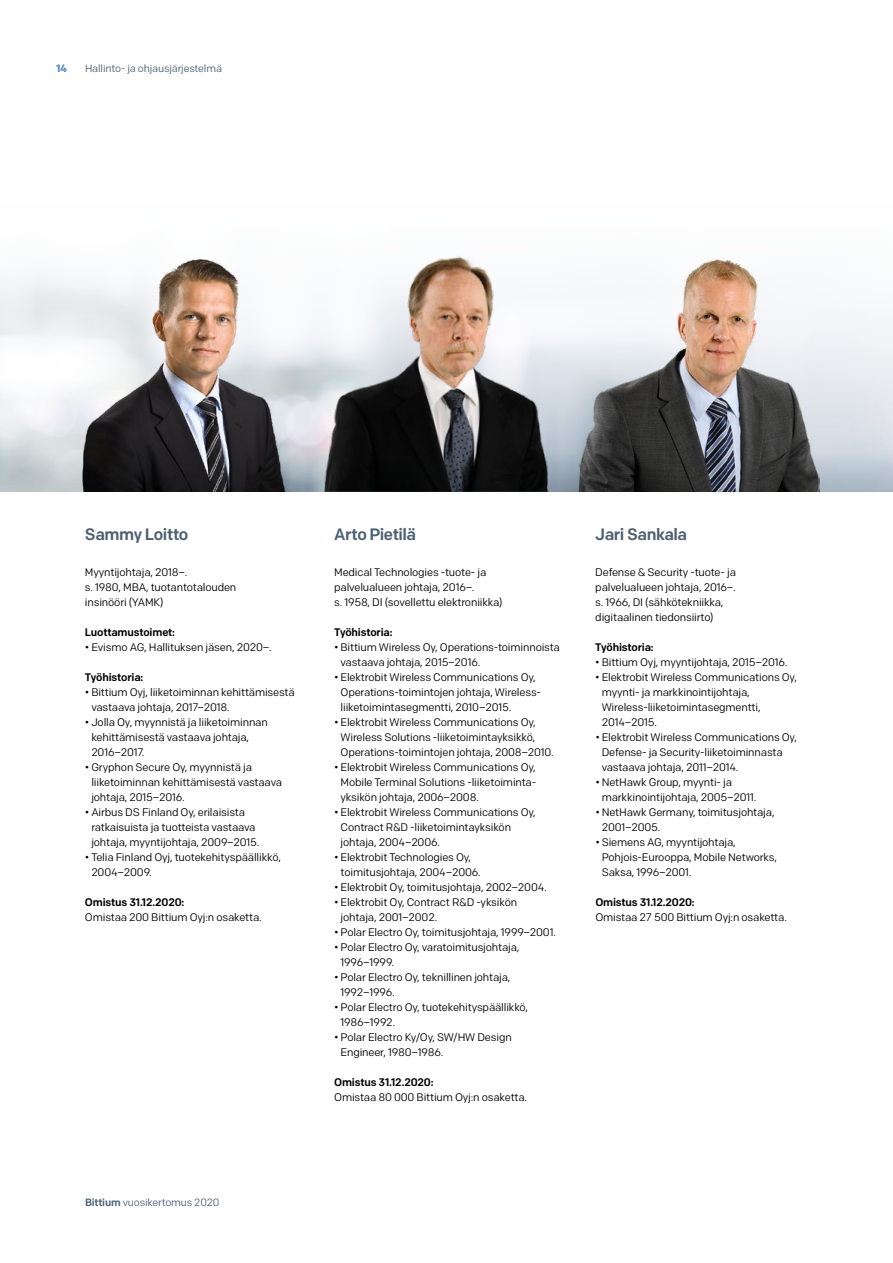
<style>
.page{position:relative;width:893px;height:1263px;background:#fff}
.page>*{position:absolute;margin:0;border:0;box-sizing:border-box;transform-origin:0 0}
.t1{font:500 16.5px "Colfax";letter-spacing:-.03em;color:#4d6172}
.t2{font:10.95px/15px "Colfax";letter-spacing:-.015em;color:#000}
.t3{font:500 10.95px "Colfax";letter-spacing:-.015em;color:#000}
.t4{font:10.5px "Colfax";letter-spacing:-.015em;color:#4d6172}
.t5{font:500 10.5px "Colfax";color:#6f9ed4}
.s1{font-weight:500}
</style>
<div class="page">
<svg style="left:0;top:275px;width:893px;height:178px;fill:#eef0f3"></svg>
<svg style="left:0;top:453px;width:893px;height:39px"></svg>
<img style="left:317px;top:255px;width:246px;height:237px">
<img style="left:573px;top:258px;width:246px;height:234px">
<img style="left:72px;top:259px;width:242px;height:233px">
<p class="t5" style="left:56px;top:62px;width:12px">14</p>
<p class="t4" style="left:85px;top:62px;width:139px">Hallinto- ja ohjausjärjestelmä</p>
<h1 class="t1" style="left:85px;top:524px;width:105px">Sammy Loitto</h1>
<p class="t2" style="left:85px;top:564px;width:153px">Myyntijohtaja, 2018–.<br>s. 1980, MBA, tuotantotalouden insinööri (YAMK)</p>
<p class="t3" style="left:85px;top:625px;width:92px">Luottamustoimet:</p>
<p class="t2" style="left:85px;top:639px;width:188px">• Evismo AG, Hallituksen jäsen, 2020–.</p>
<p class="t3" style="left:85px;top:670px;width:60px">Työhistoria:</p>
<p class="t2" style="left:91px;top:684px;width:205px;text-indent:-6px">• Bittium Oyj, liiketoiminnan kehittämisestä vastaava johtaja, 2017–2018.</p>
<p class="t2" style="left:91px;top:714px;width:178px;text-indent:-6px">• Jolla Oy, myynnistä ja liiketoiminnan kehittämisestä vastaava johtaja,<br>2016–2017.</p>
<p class="t2" style="left:91px;top:759px;width:192px;text-indent:-6px">• Gryphon Secure Oy, myynnistä ja liiketoiminnan kehittämisestä vastaava johtaja, 2015–2016.</p>
<p class="t2" style="left:91px;top:804px;width:170px;text-indent:-6px">• Airbus DS Finland Oy, erilaisista ratkaisuista ja tuotteista vastaava johtaja, myyntijohtaja, 2009–2015.</p>
<p class="t2" style="left:91px;top:849px;width:191px;text-indent:-6px">• Telia Finland Oyj, tuotekehityspäällikkö,<br>2004–2009.</p>
<p class="t3" style="left:85px;top:895px;width:101px">Omistus 31.12.2020:</p>
<p class="t2" style="left:85px;top:909px;width:178px">Omistaa 200 Bittium Oyj:n osaketta.</p>
<p class="t4" style="left:85px;top:1196px;width:136px"><span class="s1">Bittium</span> vuosikertomus 2020</p>
<h1 class="t1" style="left:334px;top:524px;width:83px">Arto Pietilä</h1>
<p class="t2" style="left:334px;top:564px;width:170px">Medical Technologies -tuote- ja palvelualueen johtaja, 2016–.<br>s. 1958, DI (sovellettu elektroniikka)</p>
<p class="t3" style="left:334px;top:625px;width:60px">Työhistoria:</p>
<p class="t2" style="left:341px;top:639px;width:221px;text-indent:-6px">• Bittium Wireless Oy, Operations-toiminnoista vastaava johtaja, 2015–2016.</p>
<p class="t2" style="left:341px;top:669px;width:202px;text-indent:-6px">• Elektrobit Wireless Communications Oy,<br>Operations-toimintojen johtaja, Wireless&shy;liiketoimintasegmentti, 2010–2015.</p>
<p class="t2" style="left:341px;top:714px;width:215px;text-indent:-6px">• Elektrobit Wireless Communications Oy,<br>Wireless Solutions -liiketoimintayksikkö,<br>Operations-toimintojen johtaja, 2008–2010.</p>
<p class="t2" style="left:341px;top:759px;width:197px;text-align:justify;text-indent:-6px">• Elektrobit Wireless Communications Oy, Mobile Terminal Solutions -liiketoiminta&shy;yksikön johtaja, 2006–2008.</p>
<p class="t2" style="left:341px;top:804px;width:197px;text-indent:-6px">• Elektrobit Wireless Communications Oy,<br>Contract R&amp;D -liiketoimintayksikön johtaja, 2004–2006.</p>
<p class="t2" style="left:341px;top:849px;width:142px;text-indent:-6px">• Elektrobit Technologies Oy, toimitusjohtaja, 2004–2006.</p>
<p class="t2" style="left:334px;top:879px;width:214px">• Elektrobit Oy, toimitusjohtaja, 2002–2004.</p>
<p class="t2" style="left:341px;top:894px;width:178px;text-indent:-6px">• Elektrobit Oy, Contract R&amp;D -yksikön johtaja, 2001–2002.</p>
<p class="t2" style="left:334px;top:924px;width:223px">• Polar Electro Oy, toimitusjohtaja, 1999–2001.</p>
<p class="t2" style="left:341px;top:939px;width:180px;text-indent:-6px">• Polar Electro Oy, varatoimitusjohtaja,<br>1996–1999.</p>
<p class="t2" style="left:341px;top:969px;width:171px;text-indent:-6px">• Polar Electro Oy, teknillinen johtaja,<br>1992–1996.</p>
<p class="t2" style="left:341px;top:999px;width:189px;text-indent:-6px">• Polar Electro Oy, tuotekehityspäällikkö,<br>1986–1992.</p>
<p class="t2" style="left:341px;top:1029px;width:173px;text-indent:-6px">• Polar Electro Ky/Oy, SW/HW Design<br>Engineer, 1980–1986.</p>
<p class="t3" style="left:334px;top:1075px;width:101px">Omistus 31.12.2020:</p>
<p class="t2" style="left:334px;top:1089px;width:194px">Omistaa 80 000 Bittium Oyj:n osaketta.</p>
<h1 class="t1" style="left:595px;top:524px;width:93px">Jari Sankala</h1>
<p class="t2" style="left:595px;top:564px;width:142px">Defense &amp; Security -tuote- ja palvelualueen johtaja, 2016–. s. 1966, DI (sähkötekniikka, digitaalinen tiedonsiirto)</p>
<p class="t3" style="left:595px;top:640px;width:60px">Työhistoria:</p>
<p class="t2" style="left:595px;top:654px;width:194px">• Bittium Oyj, myyntijohtaja, 2015–2016.</p>
<p class="t2" style="left:602px;top:669px;width:197px;text-indent:-6px">• Elektrobit Wireless Communications Oy, myynti- ja markkinointijohtaja,<br>Wireless-liiketoimintasegmentti,<br>2014–2015.</p>
<p class="t2" style="left:602px;top:729px;width:197px;text-indent:-6px">• Elektrobit Wireless Communications Oy,<br>Defense- ja Security-liiketoiminnasta vastaava johtaja, 2011–2014.</p>
<p class="t2" style="left:602px;top:774px;width:156px;text-indent:-6px">• NetHawk Group, myynti- ja markkinointijohtaja, 2005–2011.</p>
<p class="t2" style="left:602px;top:804px;width:174px;text-indent:-6px">• NetHawk Germany, toimitusjohtaja,<br>2001–2005.</p>
<p class="t2" style="left:602px;top:834px;width:177px;text-indent:-6px">• Siemens AG, myyntijohtaja,<br>Pohjois-Eurooppa, Mobile Networks,<br>Saksa, 1996–2001.</p>
<p class="t3" style="left:595px;top:895px;width:101px">Omistus 31.12.2020:</p>
<p class="t2" style="left:595px;top:909px;width:193px">Omistaa 27 500 Bittium Oyj:n osaketta.</p>
</div>
